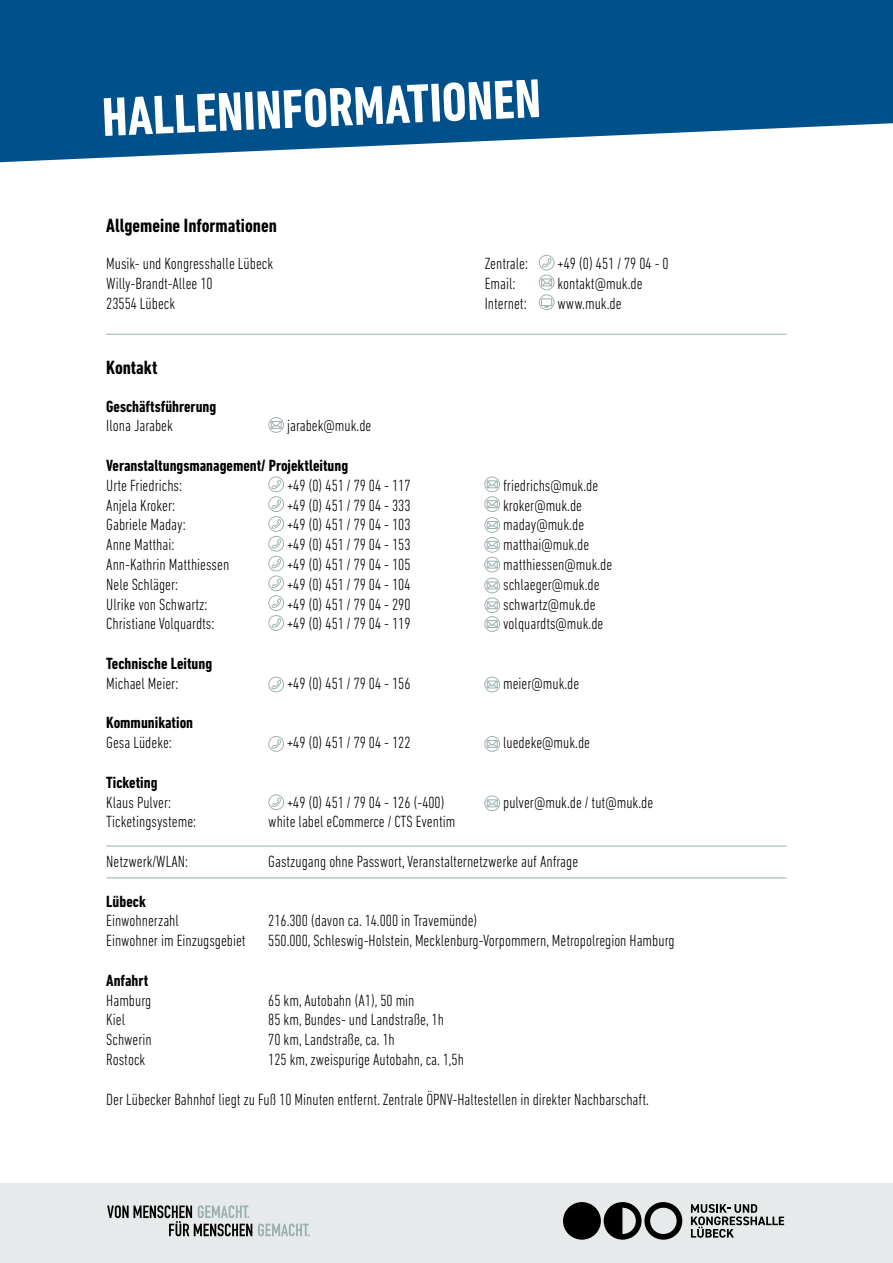
<style>
.page{position:relative;width:893px;height:1263px;background:#fff}
.page>*{position:absolute;margin:0;border:0;box-sizing:border-box;transform-origin:0 0}
.t1{font:700 condensed 55.5px "DIN Next LT Pro";color:#fff}
.t2{font:700 condensed 19.5px "DIN Next LT Pro";color:#000}
.t3{font:300 condensed 16.5px/19.8px "DIN Next LT Pro";color:#000}
.t4{font:700 condensed 16.5px "DIN Next LT Pro";color:#000}
</style>
<div class="page">
<div style="left:0;top:1183px;width:893px;height:80px;background:#e7eaeb"></div>
<svg style="left:0;top:0;width:893px;height:163px;background:#1f659a"></svg>
<svg style="left:563px;top:1202px;width:119px;height:38px"></svg>
<svg style="left:691px;top:1204px;width:93px;height:34px"></svg>
<svg style="left:258px;top:1223px;width:52px;height:13px"></svg>
<svg style="left:107px;top:1205px;width:145px;height:31px"></svg>
<svg style="left:268px;top:417px;width:16px;height:16px"></svg>
<svg style="left:484px;top:476px;width:16px;height:96px"></svg>
<svg style="left:268px;top:476px;width:16px;height:155px"></svg>
<svg style="left:484px;top:578px;width:16px;height:54px"></svg>
<svg style="left:268px;top:677px;width:16px;height:15px"></svg>
<svg style="left:484px;top:677px;width:16px;height:15px"></svg>
<svg style="left:268px;top:736px;width:16px;height:16px"></svg>
<svg style="left:484px;top:736px;width:16px;height:16px"></svg>
<svg style="left:268px;top:794px;width:16px;height:16px"></svg>
<svg style="left:484px;top:795px;width:16px;height:16px"></svg>
<hr style="left:106px;top:334px;width:681px;height:1px;background:#9caeaf">
<hr style="left:106px;top:846px;width:681px;height:1px;background:#9caeaf">
<hr style="left:106px;top:878px;width:681px;height:1px;background:#9caeaf">
<svg style="left:539px;top:255px;width:15px;height:55px"></svg>
<h1 class="t1" style="left:101px;top:84px;width:441px;rotate:-2deg">HALLENINFORMATIONEN</h1>
<p class="t2" style="left:106px;top:214px;width:172px">Allgemeine Informationen</p>
<p class="t3" style="left:106px;top:254px;width:168px">Musik- und Kongresshalle Lübeck<br>Willy-Brandt-Allee 10<br>23554 Lübeck</p>
<p class="t3" style="left:485px;top:253px;width:45px">Zentrale:</p>
<p class="t3" style="left:558px;top:253px;width:113px">+49 (0) 451 / 79 04 - 0</p>
<p class="t3" style="left:485px;top:273px;width:32px">Email:</p>
<p class="t3" style="left:558px;top:273px;width:87px">kontakt@muk.de</p>
<p class="t3" style="left:485px;top:293px;width:43px">Internet:</p>
<p class="t3" style="left:558px;top:293px;width:66px">www.muk.de</p>
<p class="t2" style="left:106px;top:356px;width:53px">Kontakt</p>
<p class="t4" style="left:106px;top:397px;width:112px">Geschäftsführerung</p>
<p class="t3" style="left:106px;top:416px;width:68px">Ilona Jarabek</p>
<p class="t3" style="left:287px;top:416px;width:86px">jarabek@muk.de</p>
<p class="t4" style="left:106px;top:456px;width:243px">Veranstaltungsmanagement/ Projektleitung</p>
<p class="t3" style="left:106px;top:475px;width:77px">Urte Friedrichs:</p>
<p class="t3" style="left:287px;top:475px;width:125px">+49 (0) 451 / 79 04 - 117</p>
<p class="t3" style="left:503px;top:475px;width:97px">friedrichs@muk.de</p>
<p class="t3" style="left:106px;top:495px;width:70px">Anjela Kroker:</p>
<p class="t3" style="left:287px;top:495px;width:125px">+49 (0) 451 / 79 04 - 333</p>
<p class="t3" style="left:503px;top:495px;width:81px">kroker@muk.de</p>
<p class="t3" style="left:106px;top:515px;width:81px">Gabriele Maday:</p>
<p class="t3" style="left:287px;top:515px;width:125px">+49 (0) 451 / 79 04 - 103</p>
<p class="t3" style="left:503px;top:515px;width:83px">maday@muk.de</p>
<p class="t3" style="left:106px;top:534px;width:70px">Anne Matthai:</p>
<p class="t3" style="left:287px;top:534px;width:125px">+49 (0) 451 / 79 04 - 153</p>
<p class="t3" style="left:503px;top:534px;width:88px">matthai@muk.de</p>
<p class="t3" style="left:106px;top:554px;width:124px">Ann-Kathrin Matthiessen</p>
<p class="t3" style="left:287px;top:554px;width:125px">+49 (0) 451 / 79 04 - 105</p>
<p class="t3" style="left:503px;top:554px;width:111px">matthiessen@muk.de</p>
<p class="t3" style="left:106px;top:574px;width:73px">Nele Schläger:</p>
<p class="t3" style="left:287px;top:574px;width:125px">+49 (0) 451 / 79 04 - 104</p>
<p class="t3" style="left:503px;top:574px;width:98px">schlaeger@muk.de</p>
<p class="t3" style="left:106px;top:594px;width:103px">Ulrike von Schwartz:</p>
<p class="t3" style="left:287px;top:594px;width:125px">+49 (0) 451 / 79 04 - 290</p>
<p class="t3" style="left:503px;top:594px;width:94px">schwartz@muk.de</p>
<p class="t3" style="left:106px;top:614px;width:110px">Christiane Volquardts:</p>
<p class="t3" style="left:287px;top:614px;width:125px">+49 (0) 451 / 79 04 - 119</p>
<p class="t3" style="left:503px;top:614px;width:102px">volquardts@muk.de</p>
<p class="t4" style="left:106px;top:654px;width:107px">Technische Leitung</p>
<p class="t3" style="left:106px;top:673px;width:74px">Michael Meier:</p>
<p class="t3" style="left:287px;top:673px;width:125px">+49 (0) 451 / 79 04 - 156</p>
<p class="t3" style="left:503px;top:673px;width:78px">meier@muk.de</p>
<p class="t4" style="left:106px;top:713px;width:88px">Kommunikation</p>
<p class="t3" style="left:106px;top:732px;width:67px">Gesa Lüdeke:</p>
<p class="t3" style="left:287px;top:732px;width:125px">+49 (0) 451 / 79 04 - 122</p>
<p class="t3" style="left:503px;top:732px;width:88px">luedeke@muk.de</p>
<p class="t4" style="left:106px;top:773px;width:53px">Ticketing</p>
<p class="t3" style="left:106px;top:792px;width:66px">Klaus Pulver:</p>
<p class="t3" style="left:287px;top:792px;width:159px">+49 (0) 451 / 79 04 - 126 (-400)</p>
<p class="t3" style="left:503px;top:792px;width:152px">pulver@muk.de / tut@muk.de</p>
<p class="t3" style="left:106px;top:812px;width:91px">Ticketingsysteme:</p>
<p class="t3" style="left:268px;top:812px;width:189px">white label eCommerce / CTS Eventim</p>
<p class="t3" style="left:106px;top:851px;width:83px">Netzwerk/WLAN:</p>
<p class="t3" style="left:268px;top:851px;width:311px">Gastzugang ohne Passwort, Veranstalternetzwerke auf Anfrage</p>
<p class="t4" style="left:106px;top:892px;width:41px">Lübeck</p>
<p class="t3" style="left:106px;top:911px;width:74px">Einwohnerzahl</p>
<p class="t3" style="left:268px;top:911px;width:211px">216.300 (davon ca. 14.000 in Travemünde)</p>
<p class="t3" style="left:106px;top:930px;width:141px">Einwohner im Einzugsgebiet</p>
<p class="t3" style="left:268px;top:930px;width:408px">550.000, Schleswig-Holstein, Mecklenburg-Vorpommern, Metropolregion Hamburg</p>
<p class="t4" style="left:106px;top:971px;width:43px">Anfahrt</p>
<p class="t3" style="left:106px;top:990px;width:46px">Hamburg</p>
<p class="t3" style="left:268px;top:990px;width:148px">65 km, Autobahn (A1), 50 min</p>
<p class="t3" style="left:106px;top:1010px;width:20px">Kiel</p>
<p class="t3" style="left:268px;top:1010px;width:177px">85 km, Bundes- und Landstraße, 1h</p>
<p class="t3" style="left:106px;top:1029px;width:47px">Schwerin</p>
<p class="t3" style="left:268px;top:1029px;width:128px">70 km, Landstraße, ca. 1h</p>
<p class="t3" style="left:106px;top:1049px;width:41px">Rostock</p>
<p class="t3" style="left:268px;top:1049px;width:197px">125 km, zweispurige Autobahn, ca. 1,5h</p>
<p class="t3" style="left:106px;top:1089px;width:544px">Der Lübecker Bahnhof liegt zu Fuß 10 Minuten entfernt. Zentrale ÖPNV-Haltestellen in direkter Nachbarschaft.</p>
</div>
